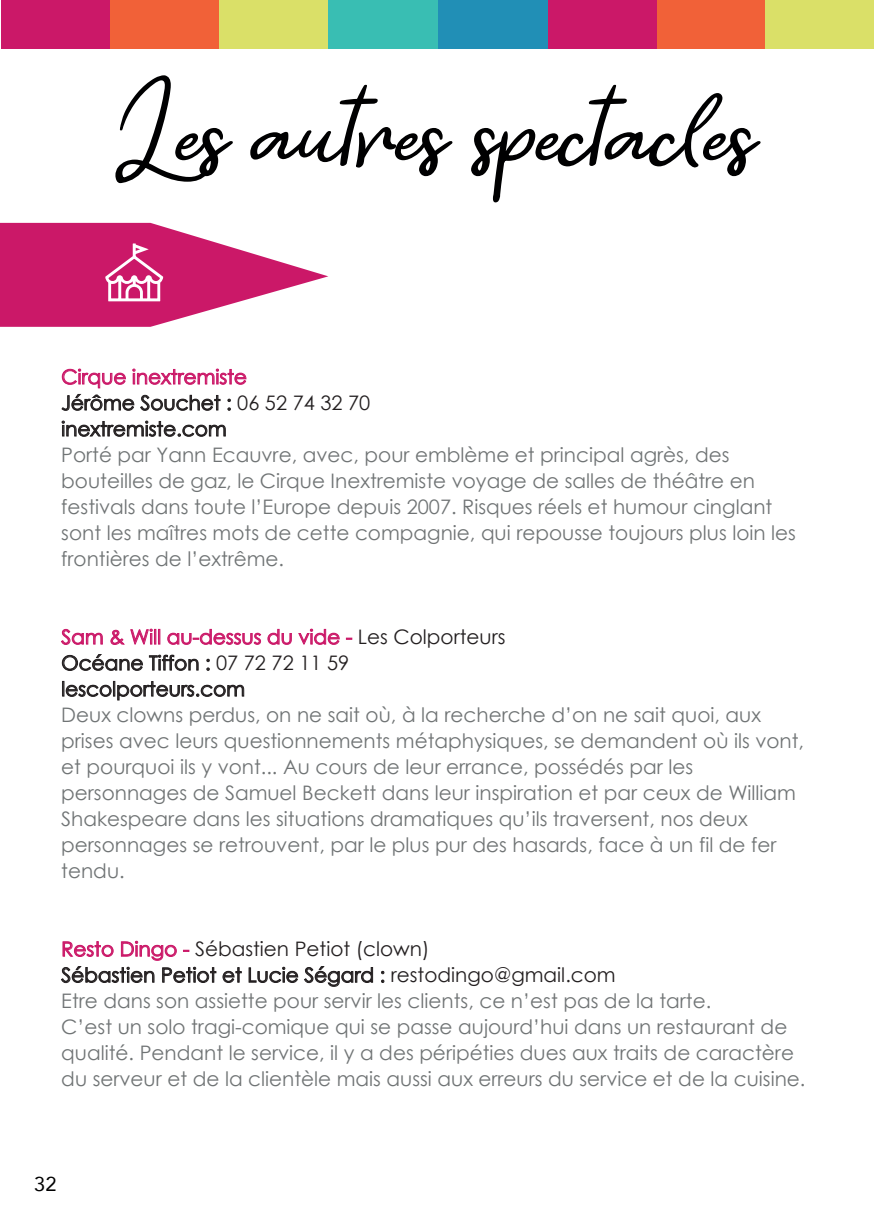
<style>
.page{position:relative;width:874px;height:1225px;background:#fff}
.page>*{position:absolute;margin:0;border:0;box-sizing:border-box;transform-origin:0 0}
.t1{font:152px "Lovely Rainy";color:#000001}
.t2{font:20px/26px "Century Gothic";color:#707475}
.t3{font:20px/26px "Century Gothic";color:#231f20}
.t4{font:20px "Century Gothic";color:#cb1868}
.t5{font:20px "Avenir";color:#000001}
.s1{color:#cb1868}
</style>
<div class="page">
<div style="left:1px;top:0;width:110px;height:48px;background:#cb1868"></div>
<div style="left:110px;top:0;width:110px;height:48px;background:#f16138"></div>
<div style="left:218px;top:0;width:110px;height:48px;background:#dae068"></div>
<div style="left:328px;top:0;width:110px;height:48px;background:#39beb3"></div>
<div style="left:438px;top:0;width:109px;height:48px;background:#218fb6"></div>
<div style="left:547px;top:0;width:110px;height:48px;background:#cb1868"></div>
<div style="left:656px;top:0;width:110px;height:48px;background:#f16138"></div>
<div style="left:764px;top:0;width:109px;height:48px;background:#dae068"></div>
<svg style="left:115px;top:75px;width:118px;height:109px"></svg>
<svg style="left:250px;top:85px;width:203px;height:92px"></svg>
<svg style="left:471px;top:85px;width:290px;height:118px"></svg>
<svg style="left:0;top:223px;width:328px;height:104px"></svg>
<svg style="left:61px;top:368px;width:186px;height:43px"></svg>
<svg style="left:62px;top:420px;width:164px;height:17px"></svg>
<svg style="left:61px;top:628px;width:42px;height:17px"></svg>
<svg style="left:110px;top:628px;width:50px;height:17px"></svg>
<svg style="left:167px;top:628px;width:173px;height:17px"></svg>
<svg style="left:346px;top:637px;width:6px;height:3px"></svg>
<svg style="left:62px;top:654px;width:81px;height:17px"></svg>
<svg style="left:149px;top:654px;width:49px;height:17px"></svg>
<svg style="left:206px;top:658px;width:4px;height:13px"></svg>
<svg style="left:62px;top:681px;width:182px;height:19px"></svg>
<svg style="left:61px;top:940px;width:155px;height:43px"></svg>
<svg style="left:222px;top:967px;width:20px;height:16px"></svg>
<svg style="left:248px;top:966px;width:50px;height:17px"></svg>
<svg style="left:304px;top:966px;width:69px;height:21px"></svg>
<svg style="left:381px;top:970px;width:3px;height:13px"></svg>
<h1 class="t1" style="left:119px;top:41px;width:640px">Les autres spectacles</h1>
<p class="t4" style="left:61px;top:363px;width:187px">Cirque inextremiste</p>
<p class="t3" style="left:61px;top:389px;width:310px">Jérôme Souchet : 06 52 74 32 70 inextremiste.com</p>
<p class="t2" style="left:61px;top:441px;width:735px">Porté par Yann Ecauvre, avec, pour emblème et principal agrès, des bouteilles de gaz, le Cirque Inextremiste voyage de salles de théâtre en festivals dans toute l’Europe depuis 2007. Risques réels et humour cinglant sont les maîtres mots de cette compagnie, qui repousse toujours plus loin les frontières de l’extrême.</p>
<p class="t3" style="left:61px;top:623px;width:445px"><span class="s1">Sam &amp; Will au-dessus du vide -</span> Les Colporteurs<br>Océane Tiffon : 07 72 72 11 59 lescolporteurs.com</p>
<p class="t2" style="left:61px;top:701px;width:744px">Deux clowns perdus, on ne sait où, à la recherche d’on ne sait quoi, aux prises avec leurs questionnements métaphysiques, se demandent où ils vont, et pourquoi ils y vont... Au cours de leur errance, possédés par les personnages de Samuel Beckett dans leur inspiration et par ceux de William Shakespeare dans les situations dramatiques qu’ils traversent, nos deux personnages se retrouvent, par le plus pur des hasards, face à un fil de fer tendu.</p>
<p class="t3" style="left:61px;top:935px;width:555px"><span class="s1">Resto Dingo -</span> Sébastien Petiot (clown)<br>Sébastien Petiot et Lucie Ségard : restodingo@gmail.com</p>
<p class="t2" style="left:61px;top:987px;width:745px">Etre dans son assiette pour servir les clients, ce n’est pas de la tarte.<br>C’est un solo tragi-comique qui se passe aujourd’hui dans un restaurant de qualité. Pendant le service, il y a des péripéties dues aux traits de caractère du serveur et de la clientèle mais aussi aux erreurs du service et de la cuisine.</p>
<p class="t5" style="left:34px;top:1168px;width:24px">32</p>
</div>
